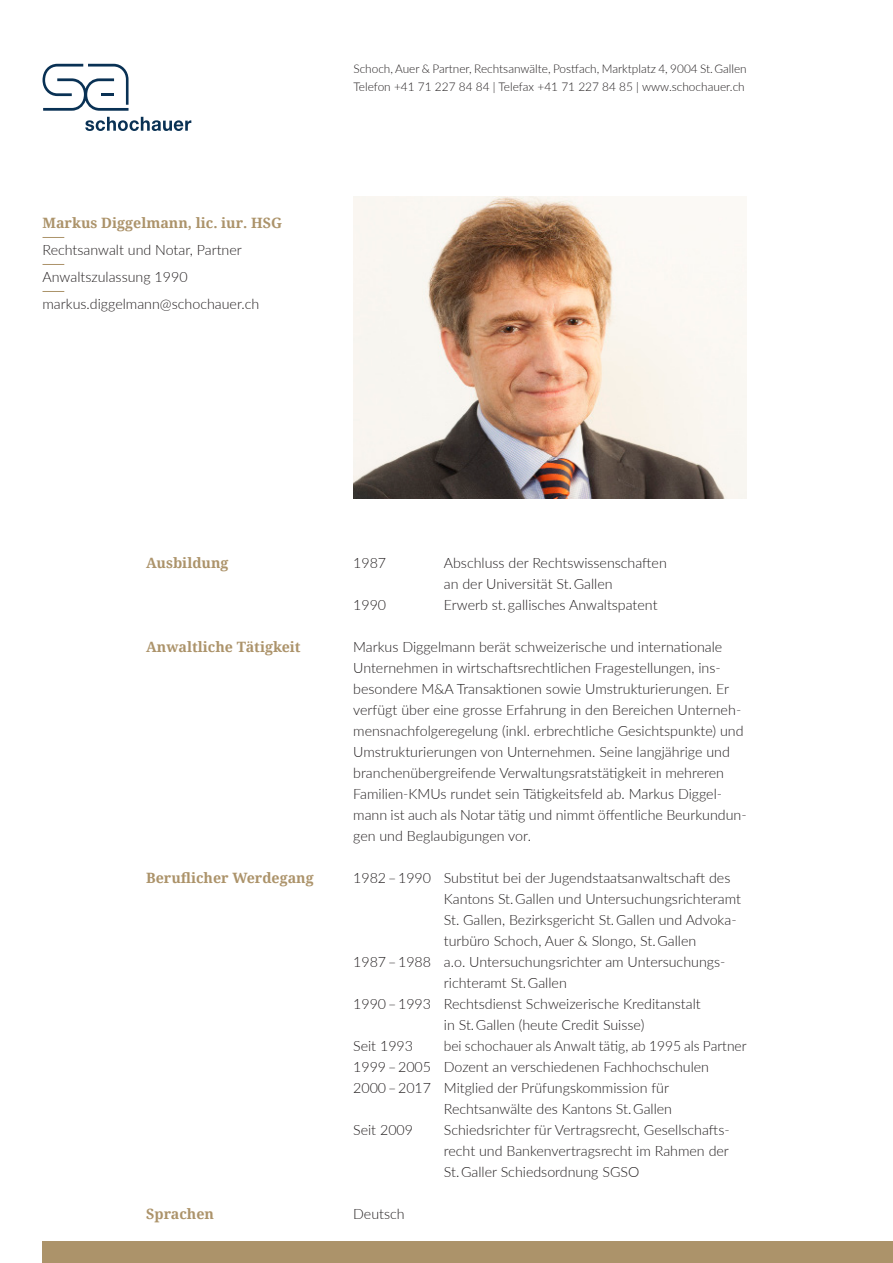
<style>
.page{position:relative;width:893px;height:1263px;background:#fff}
.page>*{position:absolute;margin:0;border:0;box-sizing:border-box;transform-origin:0 0}
.Grundtext{font:300 14.25px/21px "Lato";color:#231f20}
.Grundtext-2{font:700 14.25px "Noto Serif";color:#ac936a}
.pers_daten{font:300 14.25px "Lato";color:#231f20}
.t1{font:300 12px/18px "Lato";color:#231f20}
</style>
<div class="page">
<svg style="left:43px;top:64px;width:86px;height:47px"></svg>
<svg style="left:85px;top:117px;width:106px;height:14px"></svg>
<div style="left:43px;top:1242px;width:850px;height:21px;background:#ac936a"></div>
<svg style="left:43px;top:237px;width:21px;height:1px"></svg>
<svg style="left:43px;top:264px;width:21px;height:1px"></svg>
<svg style="left:43px;top:291px;width:21px;height:1px"></svg>
<img style="left:353px;top:197px;width:394px;height:302px">
<p class="Grundtext-2" style="left:43px;top:213px;width:241px">Markus Diggelmann, lic. iur. HSG</p>
<p class="pers_daten" style="left:43px;top:240px;width:201px">Rechtsanwalt und Notar, Partner</p>
<p class="pers_daten" style="left:43px;top:267px;width:147px">Anwaltszulassung 1990</p>
<p class="pers_daten" style="left:43px;top:294px;width:218px">markus.diggelmann@schochauer.ch</p>
<p class="t1" style="left:353px;top:60px;width:395px">Schoch, Auer &amp; Partner, Rechtsanwälte, Postfach, Marktplatz 4, 9004 St. Gallen<br>Telefon +41 71 227 84 84 | Telefax +41 71 227 84 85 | www.schochauer.ch</p>
<p class="Grundtext-2" style="left:146px;top:553px;width:84px">Ausbildung</p>
<p class="Grundtext" style="left:353px;top:552px;width:35px">1987</p>
<p class="Grundtext" style="left:444px;top:552px;width:225px">Abschluss der Rechtswissenschaften an der Universität St. Gallen</p>
<p class="Grundtext" style="left:353px;top:594px;width:35px">1990</p>
<p class="Grundtext" style="left:444px;top:594px;width:215px">Erwerb st. gallisches Anwaltspatent</p>
<p class="Grundtext-2" style="left:146px;top:637px;width:156px">Anwaltliche Tätigkeit</p>
<p class="Grundtext" style="left:353px;top:636px;width:395px">Markus Diggelmann berät schweizerische und internationale Unternehmen in wirtschaftsrechtlichen Fragestellungen, ins&shy;besondere M&amp;A Transaktionen sowie Umstrukturierungen. Er verfügt über eine grosse Erfahrung in den Bereichen Unterneh&shy;mensnachfolgeregelung (inkl. erbrechtliche Gesichtspunkte) und Umstrukturierungen von Unternehmen. Seine langjährige und branchenübergreifende Verwaltungsratstätigkeit in mehreren Familien-KMUs rundet sein Tätigkeitsfeld ab. Markus Diggel&shy;mann ist auch als Notar tätig und nimmt öffentliche Beurkundun&shy;gen und Beglaubigungen vor.</p>
<p class="Grundtext-2" style="left:146px;top:868px;width:169px">Beruflicher Werdegang</p>
<p class="Grundtext" style="left:444px;top:867px;width:299px;text-indent:-91px">1982 – 1990 Substitut bei der Jugendstaatsanwaltschaft des Kantons St. Gallen und Untersuchungsrichteramt St. Gallen, Bezirksgericht St. Gallen und Advoka&shy;turbüro Schoch, Auer &amp; Slongo, St. Gallen</p>
<p class="Grundtext" style="left:444px;top:951px;width:283px;text-indent:-91px">1987 – 1988 a.o. Untersuchungsrichter am Untersuchungs&shy;richteramt St. Gallen</p>
<p class="Grundtext" style="left:444px;top:993px;width:258px;text-indent:-91px">1990 – 1993 Rechtsdienst Schweizerische Kreditanstalt in St. Gallen (heute Credit Suisse)</p>
<p class="Grundtext" style="left:353px;top:1035px;width:61px">Seit 1993</p>
<p class="Grundtext" style="left:444px;top:1035px;width:304px">bei schochauer als Anwalt tätig, ab 1995 als Partner</p>
<p class="Grundtext" style="left:353px;top:1056px;width:357px">1999 – 2005 Dozent an verschiedenen Fachhochschulen</p>
<p class="Grundtext" style="left:353px;top:1077px;width:320px;text-align:right">2000 – 2017 Mitglied der Prüfungskommission fü r<br>Rechtsanwälte des Kantons St. Gallen</p>
<p class="Grundtext" style="left:353px;top:1119px;width:61px">Seit 2009</p>
<p class="Grundtext" style="left:444px;top:1119px;width:287px;text-align:justify">Schiedsrichter für Vertragsrecht, Gesellschafts&shy;recht und Bankenvertragsrecht im Rahmen der St. Galler Schiedsordnung SGSO</p>
<p class="Grundtext-2" style="left:146px;top:1204px;width:69px">Sprachen</p>
<p class="Grundtext" style="left:353px;top:1203px;width:53px">Deutsch</p>
</div>
